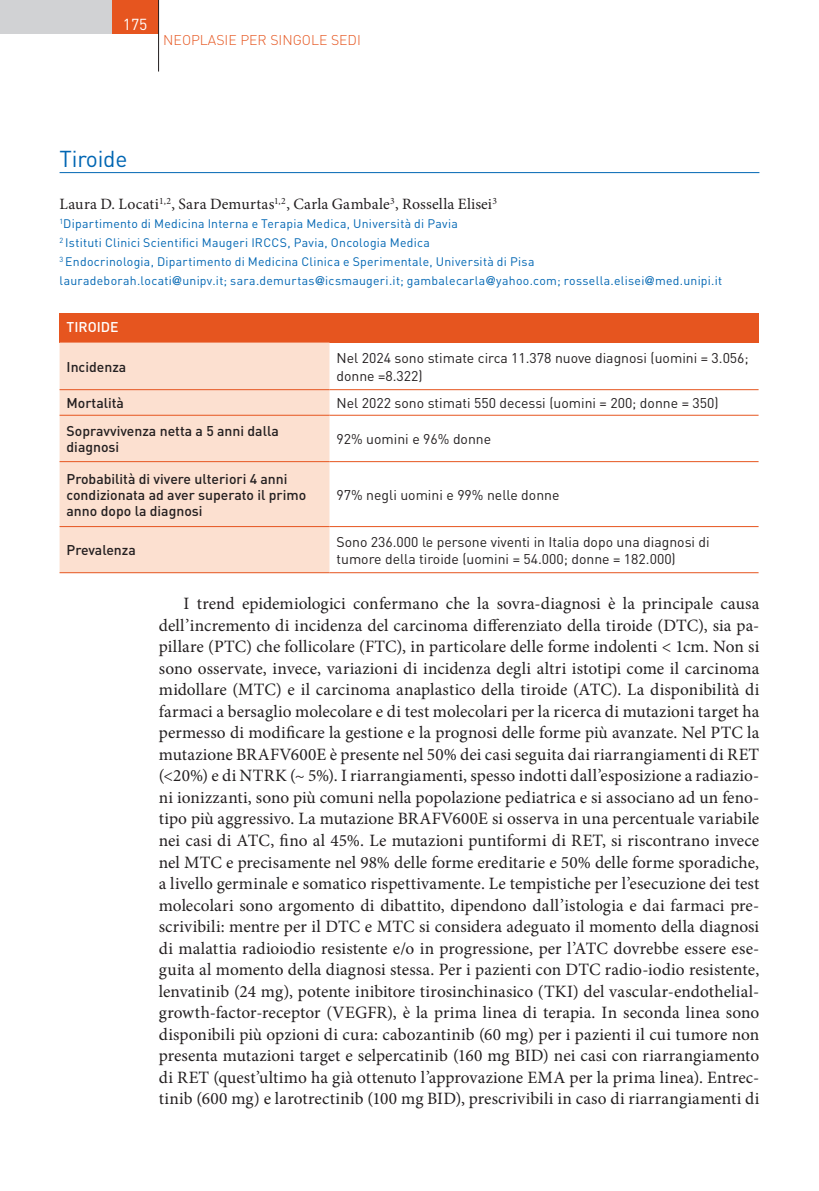
<style>
.page{position:relative;width:819px;height:1191px;background:#fff}
.page>*{position:absolute;margin:0;border:0;box-sizing:border-box;transform-origin:0 0}
.titoletto1{font:22.75px "DIN";letter-spacing:-.01em;color:#0166b3}
.TXT_corrente{font:17.32px/21.5px "Minion Pro";letter-spacing:.015em;color:#231f20;text-align:justify}
.autore{font:15.75px "Minion Pro";letter-spacing:.01em;color:#231f20}
.t1{font:15.75px "DIN";color:#fff}
.tabella{font:14px/17.5px "DIN";color:#231f20}
.tabella-2{font:500 14px/15.8px "DIN";color:#231f20}
.t2{font:300 14px "DIN";color:#e6551f}
.tabella-3{font:500 14px "DIN";color:#fff}
.qualifiche{font:12.25px "DIN";letter-spacing:.02em;color:#0166b3}
.s1{font-family:"Helvetica Neue LT Std";font-weight:500}
</style>
<div class="page">
<div style="left:0;top:0;width:159px;height:34px;background:#d1d2d4"></div>
<div style="left:113px;top:0;width:46px;height:34px;background:#e6551f"></div>
<hr style="left:158px;top:0;width:1px;height:72px;background:#231f20">
<hr style="left:60px;top:172px;width:699px;height:1px;background:#0166b3">
<div style="left:60px;top:313px;width:698px;height:29px;background:#e6551f"></div>
<div style="left:60px;top:342px;width:269px;height:230px;background:#fce0d0"></div>
<hr style="left:329px;top:389px;width:429px;height:1px;background:#e6551f">
<hr style="left:329px;top:415px;width:429px;height:1px;background:#e6551f">
<hr style="left:329px;top:461px;width:429px;height:1px;background:#e6551f">
<hr style="left:329px;top:526px;width:429px;height:1px;background:#e6551f">
<hr style="left:329px;top:572px;width:429px;height:1px;background:#e6551f">
<hr style="left:60px;top:389px;width:269px;height:1px;background:#e6551f">
<hr style="left:60px;top:415px;width:269px;height:1px;background:#e6551f">
<hr style="left:60px;top:461px;width:269px;height:1px;background:#e6551f">
<hr style="left:60px;top:526px;width:269px;height:1px;background:#e6551f">
<hr style="left:60px;top:572px;width:269px;height:1px;background:#e6551f">
<p class="t1" style="left:123px;top:14px;width:26px">175</p>
<p class="t2" style="left:163px;top:31px;width:199px">NEOPLASIE PER SINGOLE SEDI</p>
<p class="titoletto1" style="left:60px;top:145px;width:69px">Tiroide</p>
<p class="autore" style="left:60px;top:193px;width:439px">Laura D. Locati<sup>1,2</sup>, Sara Demurtas<sup>1,</sup><sup>2</sup>, Carla Gambale<sup>3</sup>, Rossella Elisei<sup>3</sup></p>
<p class="qualifiche" style="left:60px;top:216px;width:400px"><sup>1</sup>Dipartimento di Medicina Interna e Terapia Medica, Università di Pavia</p>
<p class="qualifiche" style="left:60px;top:235px;width:372px"><sup>2</sup> Istituti Clinici Scientifici Maugeri IRCCS, Pavia, Oncologia Medica</p>
<p class="qualifiche" style="left:60px;top:254px;width:476px"><sup>3</sup> Endocrinologia, Dipartimento di Medicina Clinica e Sperimentale, Università di Pisa</p>
<p class="qualifiche" style="left:60px;top:272px;width:664px">lauradeborah.locati<span class="s1">@</span>unipv.it; sara.demurtas<span class="s1">@</span>icsmaugeri.it; gambalecarla<span class="s1">@</span>yahoo.com; rossella.elisei<span class="s1">@</span>med.unipi.it</p>
<p class="tabella-3" style="left:67px;top:318px;width:54px">TIROIDE</p>
<p class="tabella-2" style="left:67px;top:358px;width:61px">Incidenza</p>
<p class="tabella" style="left:336px;top:349px;width:414px">Nel 2024 sono stimate circa 11.378 nuove diagnosi (uomini = 3.056;</p>
<p class="tabella" style="left:336px;top:366px;width:88px">donne =8.322)</p>
<p class="tabella-2" style="left:67px;top:395px;width:59px">Mortalità</p>
<p class="tabella" style="left:336px;top:394px;width:383px">Nel 2022 sono stimati 550 decessi (uomini = 200; donne = 350)</p>
<p class="tabella-2" style="left:67px;top:423px;width:214px">Sopravvivenza netta a 5 anni dalla diagnosi</p>
<p class="tabella" style="left:336px;top:430px;width:156px">92% uomini e 96% donne</p>
<p class="tabella-2" style="left:67px;top:471px;width:241px">Probabilità di vivere ulteriori 4 anni condizionata ad aver superato il primo anno dopo la diagnosi</p>
<p class="tabella" style="left:336px;top:486px;width:224px">97% negli uomini e 99% nelle donne</p>
<p class="tabella-2" style="left:67px;top:542px;width:71px">Prevalenza</p>
<p class="tabella" style="left:336px;top:532px;width:375px">Sono 236.000 le persone viventi in Italia dopo una diagnosi di tumore della tiroide (uomini = 54.000; donne = 182.000)</p>
<p class="TXT_corrente" style="left:159px;top:593px;width:602px;text-indent:25px">I trend epidemiologici confermano che la sovra-diagnosi è la principale causa dell’incremento di incidenza del carcinoma differenziato della tiroide (DTC), sia pa&shy;pillare (PTC) che follicolare (FTC), in particolare delle forme indolenti &lt; 1cm. Non si sono osservate, invece, variazioni di incidenza degli altri istotipi come il carcinoma midollare (MTC) e il carcinoma anaplastico della tiroide (ATC). La disponibilità di farmaci a bersaglio molecolare e di test molecolari per la ricerca di mutazioni target ha permesso di modificare la gestione e la prognosi delle forme più avanzate. Nel PTC la mutazione BRAFV600E è presente nel 50% dei casi seguita dai riarrangiamenti di RET (&lt;20%) e di NTRK (~ 5%). I riarrangiamenti, spesso indotti dall’esposizione a radiazio&shy;ni ionizzanti, sono più comuni nella popolazione pediatrica e si associano ad un feno&shy;tipo più aggressivo. La mutazione BRAFV600E si osserva in una percentuale variabile nei casi di ATC, fino al 45%. Le mutazioni puntiformi di RET, si riscontrano invece nel MTC e precisamente nel 98% delle forme ereditarie e 50% delle forme sporadiche, a livello germinale e somatico rispettivamente. Le tempistiche per l’esecuzione dei test molecolari sono argomento di dibattito, dipendono dall’istologia e dai farmaci pre&shy;scrivibili: mentre per il DTC e MTC si considera adeguato il momento della diagnosi di malattia radioiodio resistente e/o in progressione, per l’ATC dovrebbe essere ese&shy;guita al momento della diagnosi stessa. Per i pazienti con DTC radio-iodio resistente, lenvatinib (24 mg), potente inibitore tirosinchinasico (TKI) del vascular-endothelial&shy;growth-factor-receptor (VEGFR), è la prima linea di terapia. In seconda linea sono disponibili più opzioni di cura: cabozantinib (60 mg) per i pazienti il cui tumore non presenta mutazioni target e selpercatinib (160 mg BID) nei casi con riarrangiamento di RET (quest’ultimo ha già ottenuto l’approvazione EMA per la prima linea). Entrec&shy;tinib (600 mg) e larotrectinib (100 mg BID), prescrivibili in caso di riarrangiamenti di</p>
</div>
